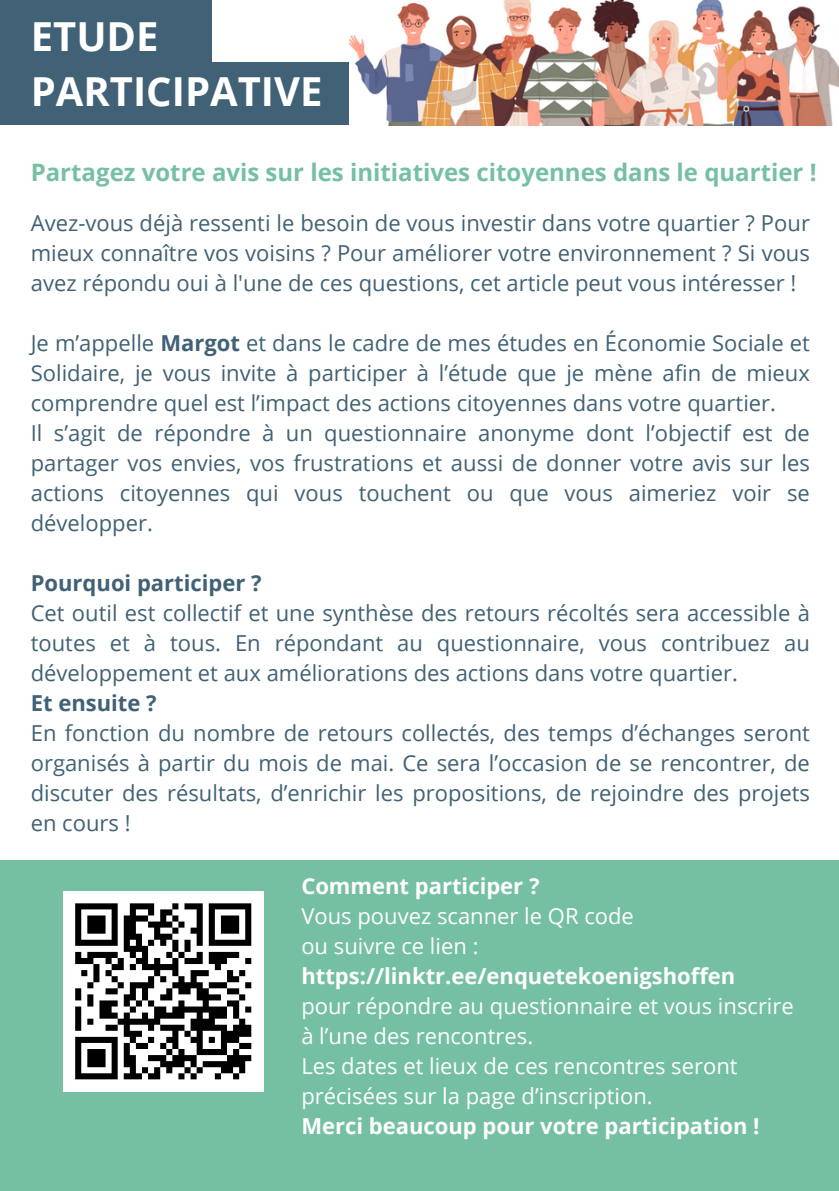
<style>
.page{position:relative;width:839px;height:1191px;background:#fff}
.page>*{position:absolute;margin:0;border:0;box-sizing:border-box;transform-origin:0 0}
.t1{font:700 40px/55.6px "Open Sans";color:#fff}
.t2{font:700 24px "Open Sans";color:#75c0a3}
.t3{font:22px/30px "Open Sans";color:#406176;text-align:justify}
.t4{font:22px/30px "Open Sans";color:#fff}
.t5{font:700 22px/30px "Open Sans";color:#fff}
.t6{font:700 22px "Open Sans";color:#406176}
.s1{font-weight:700}
.s2{font-weight:400}
</style>
<div class="page">
<div style="left:0;top:62px;width:349px;height:63px;background:#406176"></div>
<div style="left:0;top:0;width:212px;height:64px;background:#406176"></div>
<div style="left:0;top:860px;width:838px;height:331px;background:#75c0a3"></div>
<div style="left:63px;top:891px;width:200px;height:201px;background:#fff"></div>
<svg style="left:75px;top:903px;width:177px;height:177px"></svg>
<img style="left:349px;top:0;width:489px;height:125px">
<p class="t1" style="left:31px;top:8px;width:293px">ETUDE<br>PARTICIPATIVE</p>
<p class="t2" style="left:31px;top:156px;width:787px">Partagez votre avis sur les initiatives citoyennes dans le quartier !</p>
<h1 class="t3" style="left:31px;top:207px;width:780px">Avez-vous déjà ressenti le besoin de vous investir dans votre quartier ? Pour mieux connaître vos voisins ? Pour améliorer votre environnement ? Si vous avez répondu oui à l'une de ces questions, cet article peut vous intéresser !</h1>
<p class="t3" style="left:31px;top:327px;width:780px">Je m’appelle <span class="s1">Margot</span> et dans le cadre de mes études en Économie Sociale et Solidaire, je vous invite à participer à l’étude que je mène afin de mieux comprendre quel est l’impact des actions citoyennes dans votre quartier.</p>
<h2 class="t3" style="left:31px;top:417px;width:780px">Il s’agit de répondre à un questionnaire anonyme dont l’objectif est de partager vos envies, vos frustrations et aussi de donner votre avis sur les actions citoyennes qui vous touchent ou que vous aimeriez voir se développer.</h2>
<p class="t6" style="left:31px;top:567px;width:232px">Pourquoi participer ?</p>
<p class="t3" style="left:31px;top:597px;width:780px">Cet outil est collectif et une synthèse des retours récoltés sera accessible à toutes et à tous. En répondant au questionnaire, vous contribuez au développement et aux améliorations des actions dans votre quartier.</p>
<p class="t6" style="left:31px;top:687px;width:127px">Et ensuite ?</p>
<p class="t3" style="left:31px;top:717px;width:780px">En fonction du nombre de retours collectés, des temps d’échanges seront organisés à partir du mois de mai. Ce sera l’occasion de se rencontrer, de discuter des résultats, d’enrichir les propositions, de rejoindre des projets en cours !</p>
<p class="t5" style="left:301px;top:871px;width:240px">Comment participer ?</p>
<p class="t4" style="left:301px;top:901px;width:334px">Vous pouvez scanner le QR code</p>
<p class="t5" style="left:301px;top:931px;width:435px"><span class="s2">ou suivre ce lien : </span>https://linktr.ee/enquetekoenigshoffen</p>
<p class="t4" style="left:301px;top:991px;width:494px">pour répondre au questionnaire et vous inscrire à l’une des rencontres.</p>
<p class="t4" style="left:301px;top:1051px;width:438px">Les dates et lieux de ces rencontres seront précisées sur la page d’inscription.</p>
<p class="t5" style="left:301px;top:1111px;width:459px">Merci beaucoup pour votre participation !</p>
</div>
